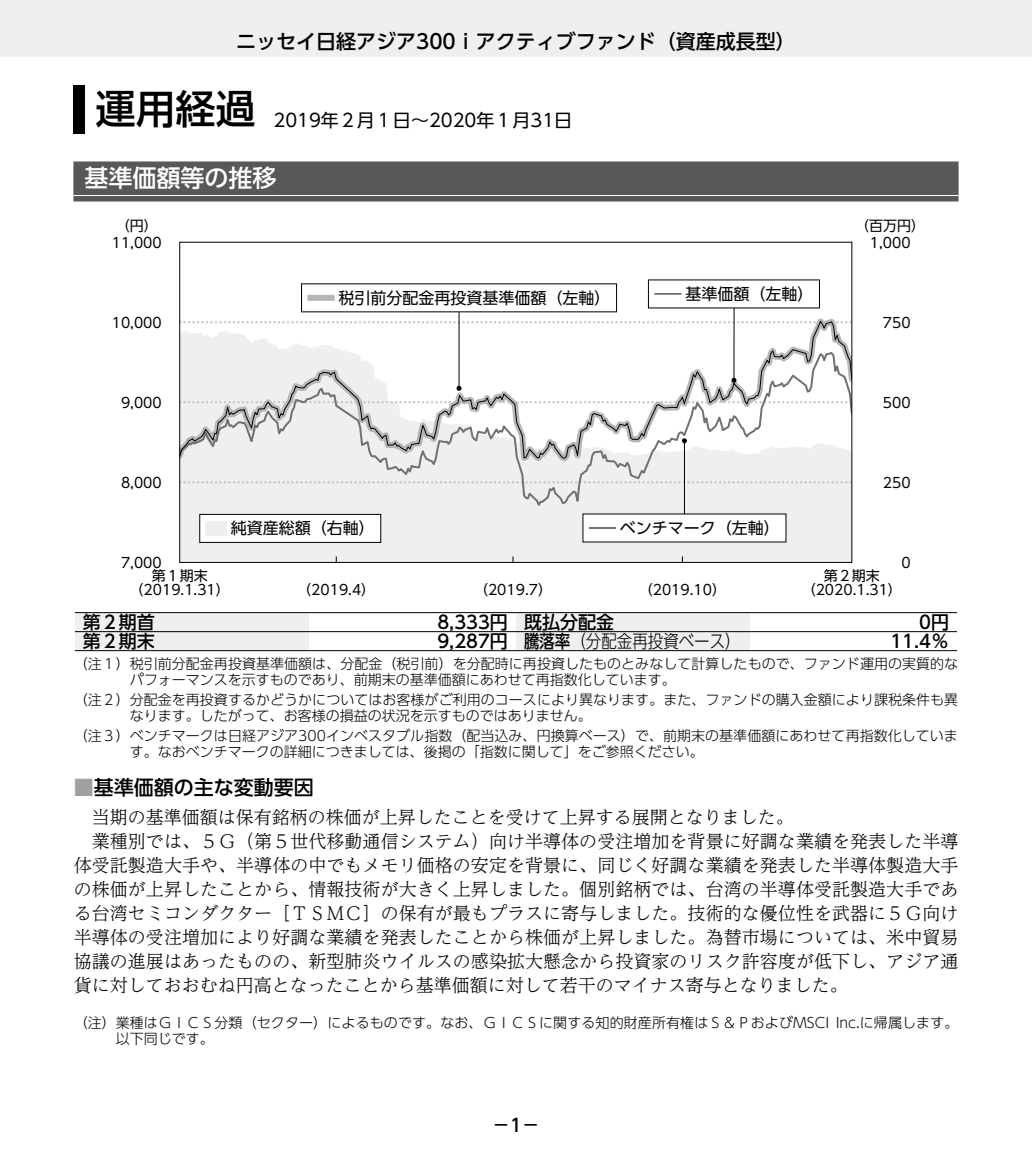
<style>
.page{position:relative;width:1032px;height:1163px;background:#fff}
.page>*{position:absolute;margin:0;border:0;box-sizing:border-box;transform-origin:0 0}
.t1{font:500 40px "UD Shin Go Pro";color:#000}
.t2{font:500 24px "UD Shin Go Pro";color:#fff}
.t3{font:500 20px "UD Shin Go Pro";color:#000}
.t4{font:300 18px/24px "UD Reimin Pro";letter-spacing:.005em;color:#000}
.t5{font:500 18px "UD Shin Go Pro";color:#000}
.t6{font:18px "UD Shin Go Pro";color:#000}
.t7{font:300 18px "UD Shin Go Pro";color:#000;scale:.86 1}
.t8{font:16px "UD Shin Go Pro";color:#000}
.t9{font:300 14px/16px "UD Shin Go Pro";letter-spacing:.005em;color:#000}
.t10{font:14px/14px "UD Shin Go Pro";color:#000;text-align:center}
.s1{font-weight:500}
.s2{color:#9fa0a0}
</style>
<div class="page">
<div style="left:0;top:0;width:1032px;height:57px;background:#efefef"></div>
<div style="left:73px;top:85px;width:11px;height:48px;background:#000"></div>
<div style="left:73px;top:161px;width:885px;height:40px;background:#595757"></div>
<hr style="left:73px;top:195px;width:885px;height:1px;background:#fff">
<svg style="left:75px;top:613px;width:675px;height:37px"></svg>
<hr style="left:75px;top:612px;width:234px;height:1px;background:#000">
<hr style="left:309px;top:612px;width:207px;height:1px;background:#000">
<hr style="left:516px;top:612px;width:234px;height:1px;background:#000">
<hr style="left:750px;top:612px;width:207px;height:1px;background:#000">
<hr style="left:75px;top:631px;width:234px;height:1px;background:#000">
<hr style="left:309px;top:631px;width:207px;height:1px;background:#000">
<hr style="left:516px;top:631px;width:234px;height:1px;background:#000">
<hr style="left:750px;top:631px;width:207px;height:1px;background:#000">
<hr style="left:75px;top:650px;width:234px;height:1px;background:#000">
<hr style="left:309px;top:650px;width:207px;height:1px;background:#000">
<hr style="left:516px;top:650px;width:234px;height:1px;background:#000">
<hr style="left:750px;top:650px;width:207px;height:1px;background:#000">
<div style="left:181px;top:512px;width:669px;height:49px;background:#efefef"></div>
<svg style="left:301px;top:308px;width:531px;height:11px"></svg>
<div style="left:181px;top:461px;width:669px;height:51px;background:#efefef"></div>
<svg style="left:181px;top:319px;width:669px;height:142px"></svg>
<hr style="left:459px;top:297px;width:1px;height:91px;background:#000">
<svg style="left:456px;top:386px;width:5px;height:5px"></svg>
<div style="left:301px;top:284px;width:315px;height:28px;background:#fff"></div>
<div style="left:307px;top:295px;width:27px;height:6px;background:#b5b6b6"></div>
<hr style="left:684px;top:440px;width:1px;height:88px;background:#000">
<svg style="left:682px;top:438px;width:5px;height:5px"></svg>
<div style="left:583px;top:514px;width:203px;height:28px;background:#fff"></div>
<hr style="left:589px;top:527px;width:27px;height:2px;background:#727171">
<div style="left:200px;top:514px;width:181px;height:28px;background:#fff"></div>
<div style="left:199px;top:514px;width:182px;height:28px;border:1px solid #000"></div>
<div style="left:206px;top:521px;width:21px;height:14px;background:#efefef"></div>
<hr style="left:733px;top:300px;width:1px;height:80px;background:#000">
<svg style="left:731px;top:378px;width:5px;height:5px"></svg>
<div style="left:648px;top:280px;width:171px;height:28px;background:#fff"></div>
<svg style="left:654px;top:293px;width:27px;height:1px"></svg>
<p class="t3" style="left:236px;top:25px;width:561px">ニッセイ日経アジア300ｉアクティブファンド（資産成長型）</p>
<h1 class="t1" style="left:95px;top:77px;width:162px">運用経過</h1>
<p class="t6" style="left:255px;top:105px;width:318px">　2019年２月１日～2020年１月31日</p>
<h2 class="t2" style="left:84px;top:159px;width:194px">基準価額等の推移</h2>
<p class="t10" style="left:116px;top:218px;width:43px">（円）</p>
<p class="t10" style="left:855px;top:218px;width:71px">（百万円）</p>
<p class="t10" style="left:112px;top:235px;width:51px">11,000</p>
<p class="t10" style="left:870px;top:235px;width:42px">1,000</p>
<p class="t8" style="left:338px;top:285px;width:273px">税引前分配金再投資基準価額（左軸）</p>
<p class="t8" style="left:685px;top:281px;width:129px">基準価額（左軸）</p>
<p class="t10" style="left:112px;top:315px;width:51px">10,000</p>
<p class="t10" style="left:883px;top:315px;width:29px">750</p>
<p class="t10" style="left:121px;top:395px;width:42px">9,000</p>
<p class="t10" style="left:883px;top:395px;width:29px">500</p>
<p class="t10" style="left:121px;top:475px;width:42px">8,000</p>
<p class="t10" style="left:883px;top:475px;width:29px">250</p>
<p class="t8" style="left:231px;top:515px;width:145px">純資産総額（右軸）</p>
<p class="t8" style="left:620px;top:515px;width:161px">ベンチマーク（左軸）</p>
<p class="t10" style="left:121px;top:555px;width:42px">7,000</p>
<p class="t10" style="left:130px;top:568px;width:102px">第１期末（2019.1.31）</p>
<p class="t10" style="left:297px;top:582px;width:79px">（2019.4）</p>
<p class="t10" style="left:474px;top:582px;width:79px">（2019.7）</p>
<p class="t10" style="left:639px;top:582px;width:89px">（2019.10）</p>
<p class="t10" style="left:802px;top:568px;width:102px">第２期末（2020.1.31）</p>
<p class="t10" style="left:901px;top:555px;width:11px">0</p>
<p class="t5" style="left:83px;top:607px;width:73px">第２期首</p>
<p class="t5" style="left:437px;top:607px;width:178px">8,333円 既払分配金</p>
<p class="t5" style="left:919px;top:607px;width:31px">0円</p>
<p class="t5" style="left:83px;top:626px;width:73px">第２期末</p>
<p class="t7" style="left:437px;top:626px;width:354px"><span class="s1">9,287円 騰落率</span>（分配金再投資ベース）</p>
<p class="t5" style="left:890px;top:626px;width:60px">11.4％</p>
<p class="t9" style="left:130px;top:655px;width:830px;text-indent:-56px">（注１）税引前分配金再投資基準価額は、分配金（税引前）を分配時に再投資したものとみなして計算したもので、ファンド運用の実質的なパフォーマンスを示すものであり、前期末の基準価額にあわせて再指数化しています。</p>
<p class="t9" style="left:130px;top:691px;width:830px;text-indent:-56px">（注２）分配金を再投資するかどうかについてはお客様がご利用のコースにより異なります。また、ファンドの購入金額により課税条件も異なります。したがって、お客様の損益の状況を示すものではありません。</p>
<p class="t9" style="left:130px;top:727px;width:830px;text-indent:-56px">（注３）ベンチマークは日経アジア300インベスタブル指数（配当込み、円換算ベース）で、前期末の基準価額にあわせて再指数化しています。なおベンチマークの詳細につきましては、後掲の「指数に関して」をご参照ください。</p>
<p class="t3" style="left:74px;top:770px;width:242px"><span class="s2">■</span>基準価額の主な変動要因</p>
<p class="t4" style="left:74px;top:804px;width:886px">　当期の基準価額は保有銘柄の株価が上昇したことを受けて上昇する展開となりました。<br>　業種別では、５Ｇ（第５世代移動通信システム）向け半導体の受注増加を背景に好調な業績を発表した半導体受託製造大手や、半導体の中でもメモリ価格の安定を背景に、同じく好調な業績を発表した半導体製造大手の株価が上昇したことから、情報技術が大きく上昇しました。個別銘柄では、台湾の半導体受託製造大手である台湾セミコンダクター［ＴＳＭＣ］の保有が最もプラスに寄与しました。技術的な優位性を武器に５Ｇ向け半導体の受注増加により好調な業績を発表したことから株価が上昇しました。為替市場については、米中貿易協議の進展はあったものの、新型肺炎ウイルスの感染拡大懸念から投資家のリスク許容度が低下し、アジア通貨に対しておおむね円高となったことから基準価額に対して若干のマイナス寄与となりました。</p>
<p class="t9" style="left:116px;top:1014px;width:844px;text-indent:-42px">（注）業種はＧＩＣＳ分類（セクター）によるものです。なお、ＧＩＣＳに関する知的財産所有権はＳ＆ＰおよびMSCI Inc.に帰属します。以下同じです。</p>
<p class="t5" style="left:492px;top:1110px;width:49px">－1－</p>
</div>
